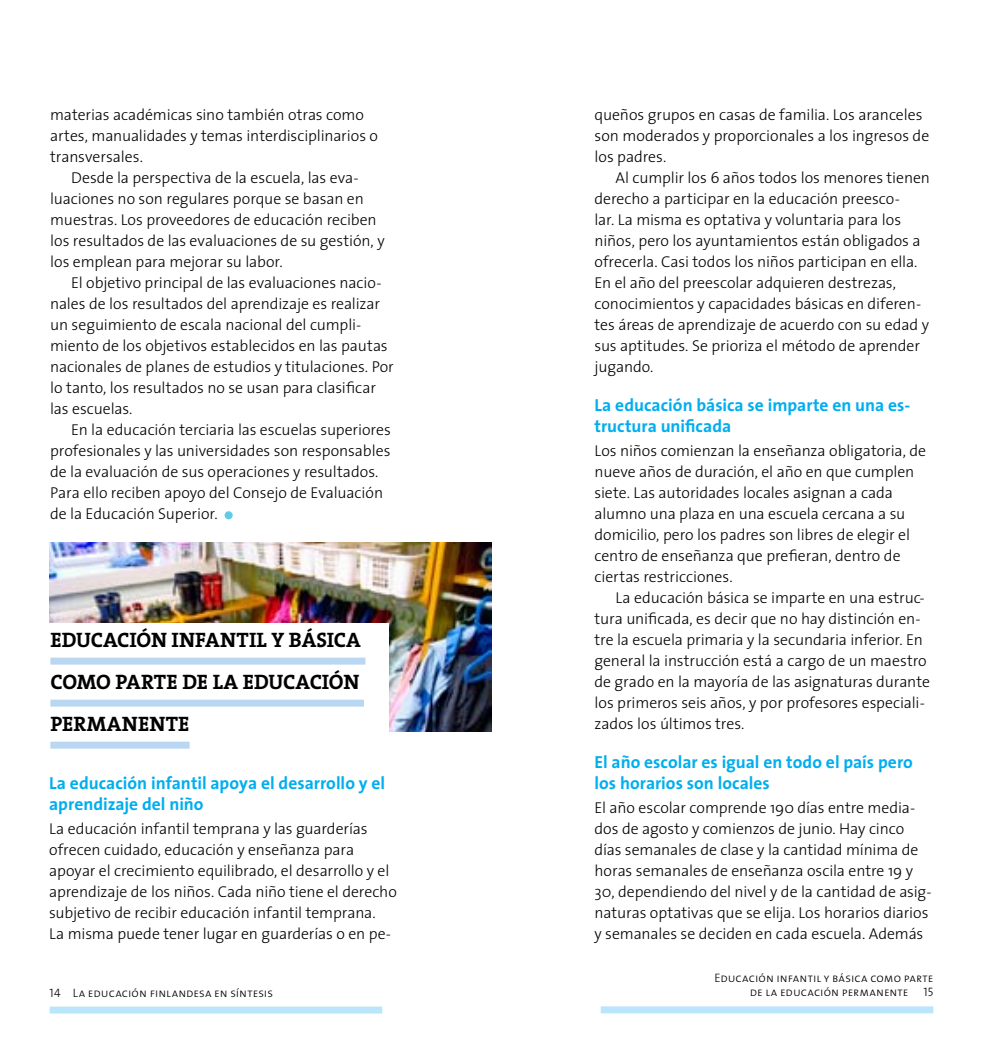
<style>
.page{position:relative;width:983px;height:1042px;background:#fff}
.page>*{position:absolute;margin:0;border:0;box-sizing:border-box;transform-origin:0 0}
.t1{font:21px/42px "The Serif Bold Caps";color:#000;text-align:justify}
.t2{font:700 17.5px/21px "The Sans";color:#00aeef}
.t3{font:300 15.75px/21px "The Sans";letter-spacing:-.005em;color:#000}
.t4{font:12.25px/14.7px "The Sans Light Caps";letter-spacing:.005em;color:#000;text-align:right}
.s1{font-size:9.62px}
</style>
<div class="page">
<div style="left:50px;top:1006px;width:332px;height:7px;background:#b9e6fa"></div>
<img style="left:49px;top:542px;width:442px;height:189px">
<div style="left:35px;top:624px;width:354px;height:135px;background:#fff"></div>
<div style="left:50px;top:657px;width:315px;height:7px;background:#bad7f1"></div>
<div style="left:50px;top:699px;width:314px;height:7px;background:#bad7f1"></div>
<div style="left:50px;top:741px;width:139px;height:7px;background:#bad7f1"></div>
<div style="left:600px;top:1006px;width:333px;height:7px;background:#b9e6fa"></div>
<div style="left:224px;top:511px;width:9px;height:8px;background:#60cbea;border-radius:50%"></div>
<p class="t3" style="left:50px;top:105px;width:329px">materias académicas sino también otras como artes, manualidades y temas interdisciplinarios o transversales.</p>
<p class="t3" style="left:50px;top:168px;width:336px;text-indent:21px">Desde la perspectiva de la escuela, las eva&shy;luaciones no son regulares porque se basan en muestras. Los proveedores de educación reciben los resultados de las evaluaciones de su gestión, y los emplean para mejorar su labor.</p>
<p class="t3" style="left:50px;top:272px;width:345px;text-indent:21px">El objetivo principal de las evaluaciones nacio&shy;nales de los resultados del aprendizaje es realizar un seguimiento de escala nacional del cumpli&shy;miento de los objetivos establecidos en las pautas nacionales de planes de estudios y titulaciones. Por lo tanto, los resultados no se usan para clasificar las escuelas.</p>
<p class="t3" style="left:50px;top:419px;width:342px;text-indent:21px">En la educación terciaria las escuelas superiores profesionales y las universidades son responsables de la evaluación de sus operaciones y resultados.<br>Para ello reciben apoyo del Consejo de Evaluación de la Educación Superior.</p>
<h1 class="t1" style="left:50px;top:619px;width:312px">EDUCACIÓN INFANTIL Y BÁSICA COMO PARTE DE LA EDUCACIÓN PERMANENTE</h1>
<p class="t2" style="left:49px;top:772px;width:337px">La educación infantil apoya el desarrollo y el aprendizaje del niño</p>
<p class="t3" style="left:49px;top:819px;width:349px">La educación infantil temprana y las guarderías ofrecen cuidado, educación y enseñanza para apoyar el crecimiento equilibrado, el desarrollo y el aprendizaje de los niños. Cada niño tiene el derecho subjetivo de recibir educación infantil temprana.<br>La misma puede tener lugar en guarderías o en pe-</p>
<p class="t4" style="left:50px;top:985px;width:225px">14 La educación f<span class="s1">I</span>nlandesa en síntesis</p>
<p class="t3" style="left:594px;top:104px;width:336px">queños grupos en casas de familia. Los aranceles son moderados y proporcionales a los ingresos de los padres.</p>
<p class="t3" style="left:594px;top:167px;width:337px;text-indent:21px">Al cumplir los 6 años todos los menores tienen derecho a participar en la educación preesco-<br>lar. La misma es optativa y voluntaria para los niños, pero los ayuntamientos están obligados a ofrecerla. Casi todos los niños participan en ella.<br>En el año del preescolar adquieren destrezas, conocimientos y capacidades básicas en diferen&shy;tes áreas de aprendizaje de acuerdo con su edad y sus aptitudes. Se prioriza el método de aprender jugando.</p>
<p class="t2" style="left:594px;top:394px;width:317px">La educación básica se imparte en una es&shy;tructura unificada</p>
<p class="t3" style="left:594px;top:441px;width:333px">Los niños comienzan la enseñanza obligatoria, de nueve años de duración, el año en que cumplen siete. Las autoridades locales asignan a cada alumno una plaza en una escuela cercana a su domicilio, pero los padres son libres de elegir el centro de enseñanza que prefieran, dentro de ciertas restricciones.</p>
<p class="t3" style="left:594px;top:587px;width:337px;text-indent:21px">La educación básica se imparte en una estruc&shy;tura unificada, es decir que no hay distinción en&shy;tre la escuela primaria y la secundaria inferior. En general la instrucción está a cargo de un maestro de grado en la mayoría de las asignaturas durante los primeros seis años, y por profesores especiali&shy;zados los últimos tres.</p>
<p class="t2" style="left:594px;top:751px;width:320px">El año escolar es igual en todo el país pero los horarios son locales</p>
<p class="t3" style="left:594px;top:798px;width:338px">El año escolar comprende 190 días entre media&shy;dos de agosto y comienzos de junio. Hay cinco días semanales de clase y la cantidad mínima de horas semanales de enseñanza oscila entre 19 y 30, dependiendo del nivel y de la cantidad de asig&shy;naturas optativas que se elija. Los horarios diarios y semanales se deciden en cada escuela. Además</p>
<p class="t4" style="left:714px;top:970px;width:220px">Educación infantil y básica como parte de la educación permanente 15</p>
</div>
